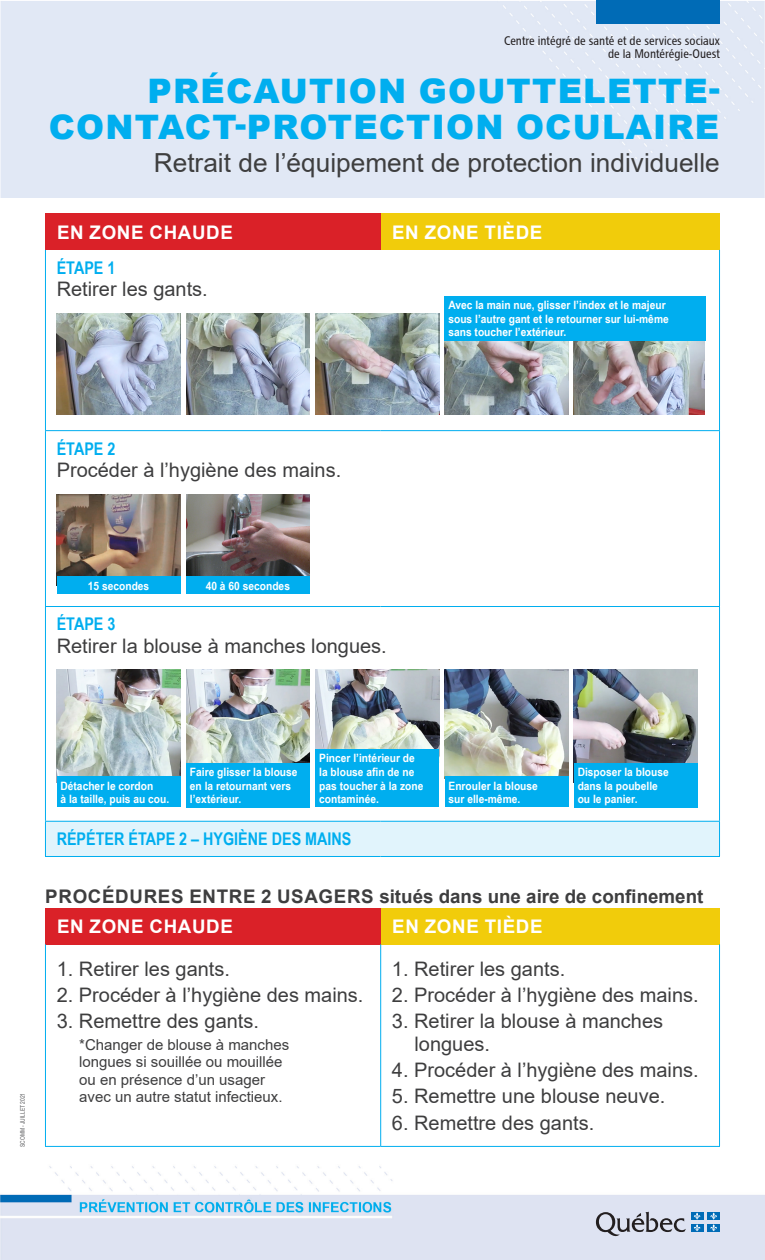
<style>
.page{position:relative;width:765px;height:1260px;background:#fff}
.page>*{position:absolute;margin:0;border:0;box-sizing:border-box;transform-origin:0 0}
.Titre_1{font:900 33.75px/36.2px "Arial";letter-spacing:.035em;color:#00aeef;text-align:right}
.Titre_2{font:26.25px "Arial";color:#3e3e3f}
.t1{font:20px/22.5px "Arial";color:#3e3e3f}
.Titre_2-2{font:700 18.75px "Arial";color:#3e3e3f}
.t2{font:700 18.75px "Arial";letter-spacing:.035em;color:#fff}
.Etapes{font:700 17.5px "Arial Narrow";color:#00aeef}
.t3{font:15px/17.5px "Arial";color:#3e3e3f}
.CISSSMO{font:12.5px/13.8px "Chaloult Cond Normal";color:#231f20;text-align:right}
.Bas_de_vignette{font:700 11.5px/13.8px "Arial Narrow";color:#fff;scale:1.09 1}
.t4{font:6.25px "Arial Narrow";color:#57585a;scale:.95 1}
</style>
<div class="page">
<img style="left:0;top:1166px;width:765px;height:94px">
<div style="left:0;top:1px;width:765px;height:197px;background:#e1e8f5"></div>
<div style="left:45px;top:214px;width:336px;height:36px;background:#da2128"></div>
<div style="left:381px;top:214px;width:339px;height:36px;background:#f1cc0b"></div>
<div style="left:45px;top:821px;width:675px;height:35px;background:#e1f4fc"></div>
<hr style="left:45px;top:250px;width:1px;height:180px;background:#00aeef">
<hr style="left:719px;top:250px;width:1px;height:180px;background:#00aeef">
<hr style="left:45px;top:430px;width:336px;height:1px;background:#00aeef">
<hr style="left:45px;top:431px;width:1px;height:175px;background:#00aeef">
<hr style="left:381px;top:430px;width:339px;height:1px;background:#00aeef">
<hr style="left:719px;top:431px;width:1px;height:175px;background:#00aeef">
<hr style="left:45px;top:606px;width:336px;height:1px;background:#00aeef">
<hr style="left:45px;top:607px;width:1px;height:214px;background:#00aeef">
<hr style="left:381px;top:606px;width:339px;height:1px;background:#00aeef">
<hr style="left:719px;top:607px;width:1px;height:214px;background:#00aeef">
<hr style="left:45px;top:821px;width:336px;height:1px;background:#00aeef">
<hr style="left:45px;top:822px;width:1px;height:34px;background:#00aeef">
<hr style="left:381px;top:821px;width:339px;height:1px;background:#00aeef">
<hr style="left:719px;top:822px;width:1px;height:34px;background:#00aeef">
<hr style="left:45px;top:856px;width:336px;height:1px;background:#00aeef">
<hr style="left:381px;top:856px;width:339px;height:1px;background:#00aeef">
<img style="left:57px;top:313px;width:123px;height:102px">
<img style="left:186px;top:313px;width:124px;height:102px">
<img style="left:315px;top:313px;width:124px;height:102px">
<img style="left:445px;top:340px;width:123px;height:75px">
<img style="left:574px;top:340px;width:131px;height:75px">
<img style="left:57px;top:494px;width:123px;height:83px">
<img style="left:186px;top:494px;width:123px;height:83px">
<img style="left:57px;top:670px;width:123px;height:107px">
<img style="left:186px;top:670px;width:124px;height:93px">
<img style="left:315px;top:670px;width:124px;height:79px">
<img style="left:445px;top:670px;width:123px;height:107px">
<img style="left:574px;top:670px;width:124px;height:93px">
<div style="left:45px;top:908px;width:336px;height:36px;background:#da2128"></div>
<div style="left:381px;top:908px;width:339px;height:36px;background:#f1cc0b"></div>
<hr style="left:45px;top:944px;width:1px;height:202px;background:#00aeef">
<hr style="left:380px;top:944px;width:1px;height:202px;background:#00aeef">
<hr style="left:719px;top:944px;width:1px;height:202px;background:#00aeef">
<hr style="left:45px;top:1146px;width:336px;height:1px;background:#00aeef">
<hr style="left:381px;top:1146px;width:339px;height:1px;background:#00aeef">
<div style="left:596px;top:0;width:124px;height:24px;background:#006bb6"></div>
<svg style="left:596px;top:1212px;width:90px;height:24px;background:#acafba"></svg>
<div style="left:691px;top:1224px;width:13px;height:8px;background:#006cb7"></div>
<div style="left:707px;top:1224px;width:13px;height:8px;background:#006cb7"></div>
<div style="left:691px;top:1212px;width:13px;height:8px;background:#006cb7"></div>
<svg style="left:694px;top:1213px;width:7px;height:18px"></svg>
<div style="left:707px;top:1212px;width:13px;height:8px;background:#006cb7"></div>
<svg style="left:710px;top:1213px;width:7px;height:18px"></svg>
<div style="left:57px;top:577px;width:123px;height:17px;background:#00aeef"></div>
<div style="left:186px;top:577px;width:124px;height:17px;background:#00aeef"></div>
<div style="left:57px;top:777px;width:123px;height:30px;background:#00aeef"></div>
<div style="left:186px;top:763px;width:124px;height:44px;background:#00aeef"></div>
<div style="left:315px;top:749px;width:124px;height:58px;background:#00aeef"></div>
<div style="left:445px;top:777px;width:124px;height:30px;background:#00aeef"></div>
<div style="left:574px;top:763px;width:124px;height:44px;background:#00aeef"></div>
<div style="left:445px;top:296px;width:261px;height:44px;background:#00aeef"></div>
<p class="CISSSMO" style="left:504px;top:33px;width:218px">Centre intégré de santé et de services sociaux de la Montérégie-Ouest</p>
<p class="Titre_1" style="left:49px;top:72px;width:673px">PRÉCAUTION GOUTTELETTE-<br>CONTACT-PROTECTION OCULAIRE</p>
<p class="Titre_2" style="left:154px;top:145px;width:568px">Retrait de l’équipement de protection individuelle</p>
<p class="t2" style="left:57px;top:219px;width:177px">EN ZONE CHAUDE</p>
<p class="t2" style="left:392px;top:219px;width:152px">EN ZONE TIÈDE</p>
<p class="Etapes" style="left:57px;top:254px;width:60px">ÉTAPE 1</p>
<p class="t1" style="left:57px;top:278px;width:153px">Retirer les gants.</p>
<p class="Bas_de_vignette" style="left:448px;top:297px;width:204px">Avec la main nue, glisser l’index et le majeur sous l’autre gant et le retourner sur lui-même sans toucher l’extérieur.</p>
<p class="Etapes" style="left:57px;top:435px;width:60px">ÉTAPE 2</p>
<p class="t1" style="left:57px;top:459px;width:286px">Procéder à l’hygiène des mains.</p>
<p class="Bas_de_vignette" style="left:88px;top:578px;width:58px">15 secondes</p>
<p class="Bas_de_vignette" style="left:206px;top:578px;width:79px">40 à 60 secondes</p>
<p class="Etapes" style="left:57px;top:611px;width:60px">ÉTAPE 3</p>
<p class="t1" style="left:57px;top:635px;width:332px">Retirer la blouse à manches longues.</p>
<p class="t4" style="left:18px;top:1147px;width:58px;rotate:-90deg">SCOMM - JUILLET 2021</p>
<p class="Bas_de_vignette" style="left:60px;top:778px;width:101px">Détacher le cordon<br>à la taille, puis au cou.</p>
<p class="Bas_de_vignette" style="left:190px;top:764px;width:100px">Faire glisser la blouse en la retournant vers l’extérieur.</p>
<p class="Bas_de_vignette" style="left:319px;top:751px;width:97px">Pincer l’intérieur de la blouse afin de ne pas toucher à la zone contaminée.</p>
<p class="Etapes" style="left:57px;top:826px;width:296px">RÉPÉTER ÉTAPE 2 – HYGIÈNE DES MAINS</p>
<p class="Bas_de_vignette" style="left:449px;top:778px;width:84px">Enrouler la blouse sur elle-même.</p>
<p class="Bas_de_vignette" style="left:578px;top:764px;width:85px">Disposer la blouse dans la poubelle ou le panier.</p>
<p class="Titre_2-2" style="left:45px;top:883px;width:660px">PROCÉDURES ENTRE 2 USAGERS situés dans une aire de confinement</p>
<p class="t2" style="left:57px;top:913px;width:177px">EN ZONE CHAUDE</p>
<p class="t2" style="left:392px;top:913px;width:152px">EN ZONE TIÈDE</p>
<p class="t1" style="left:57px;top:957px;width:175px">1. Retirer les gants.</p>
<p class="t1" style="left:57px;top:984px;width:308px">2. Procéder à l’hygiène des mains.</p>
<p class="t1" style="left:57px;top:1010px;width:204px">3. Remettre des gants.</p>
<p class="t3" style="left:79px;top:1035px;width:212px">*Changer de blouse à manches longues si souillée ou mouillée ou en présence d’un usager avec un autre statut infectieux.</p>
<p class="t1" style="left:392px;top:957px;width:175px">1. Retirer les gants.</p>
<p class="t1" style="left:392px;top:984px;width:308px">2. Procéder à l’hygiène des mains.</p>
<p class="t1" style="left:414px;top:1010px;width:250px;text-indent:-22px">3. Retirer la blouse à manches longues.</p>
<p class="t1" style="left:392px;top:1059px;width:308px">4. Procéder à l’hygiène des mains.</p>
<p class="t1" style="left:392px;top:1085px;width:275px">5. Remettre une blouse neuve.</p>
<p class="t1" style="left:392px;top:1111px;width:204px">6. Remettre des gants.</p>
</div>
